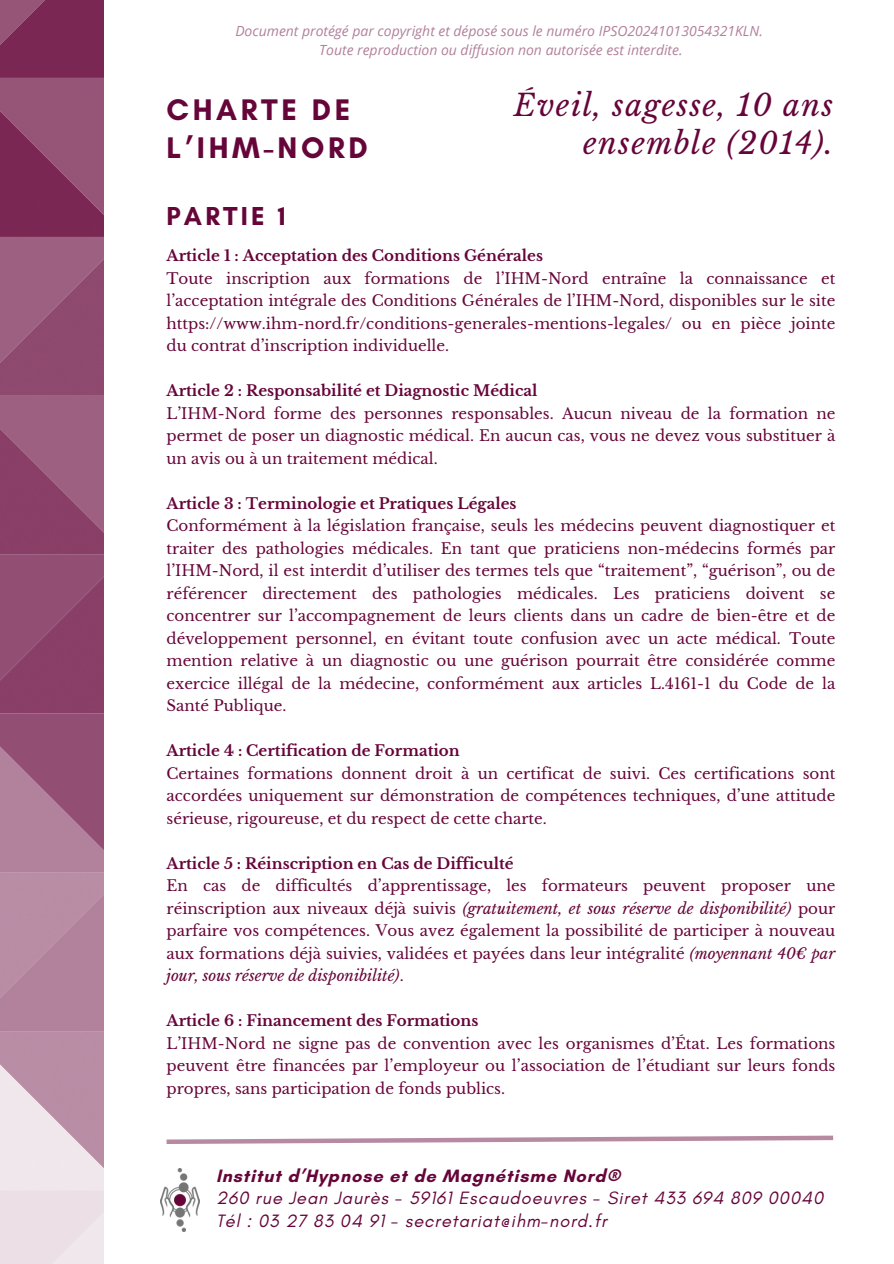
<style>
.page{position:relative;width:894px;height:1264px;background:#fff}
.page>*{position:absolute;margin:0;border:0;box-sizing:border-box;transform-origin:0 0}
.t1{font:700 30.3px/38.2px "Glacial Indifference";letter-spacing:.12em;color:#660539}
.t2{font:italic 29.85px/37.2px "Libre Baskerville";letter-spacing:.05em;color:#660539;text-align:right}
.t3{font:700 26.4px "Glacial Indifference";letter-spacing:.12em;color:#660539}
.t4{font:italic 18.15px/22.5px "Glacial Indifference";letter-spacing:.05em;color:#660539}
.t5{font:15px/22.5px "Libre Baskerville";color:#660539;text-align:justify}
.t6{font:700 15px "Libre Baskerville";color:#660539}
.t7{font:italic 13.95px/19.2px "Open Sans";color:#660539;text-align:center}
.s1{font-style:italic}
.s2{font-weight:700;font-style:normal}
</style>
<div class="page">
<img style="left:0;top:0;width:104px;height:1263px">
<svg style="left:166px;top:1135px;width:668px;height:9px"></svg>
<img style="left:160px;top:1168px;width:40px;height:63px">
<p class="t7" style="left:235px;top:21px;width:529px">Document protégé par copyright et déposé sous le numéro IPSO20241013054321KLN.<br>Toute reproduction ou diffusion non autorisée est interdite.</p>
<p class="t1" style="left:166px;top:90px;width:203px">CHARTE DE<br>L’IHM-NORD</p>
<p class="t2" style="left:513px;top:87px;width:321px">Éveil, sagesse, 10 ans ensemble (2014).</p>
<p class="t3" style="left:166px;top:200px;width:121px">PARTIE 1</p>
<h2 class="t6" style="left:166px;top:246px;width:378px">Article 1 : Acceptation des Conditions Générales</h2>
<h1 class="t5" style="left:166px;top:267px;width:670px">Toute inscription aux formations de l’IHM-Nord entraîne la connaissance et l’acceptation intégrale des Conditions Générales de l’IHM-Nord, disponibles sur le site https://www.ihm-nord.fr/conditions-generales-mentions-legales/ ou en pièce jointe du contrat d’inscription individuelle.</h1>
<h3 class="t6" style="left:166px;top:381px;width:372px">Article 2 : Responsabilité et Diagnostic Médical</h3>
<p class="t5" style="left:166px;top:402px;width:670px">L’IHM-Nord forme des personnes responsables. Aucun niveau de la formation ne permet de poser un diagnostic médical. En aucun cas, vous ne devez vous substituer à un avis ou à un traitement médical.</p>
<p class="t6" style="left:166px;top:494px;width:351px">Article 3 : Terminologie et Pratiques Légales</p>
<p class="t5" style="left:166px;top:514px;width:670px">Conformément à la législation française, seuls les médecins peuvent diagnostiquer et traiter des pathologies médicales. En tant que praticiens non-médecins formés par l’IHM-Nord, il est interdit d’utiliser des termes tels que “traitement”, “guérison”, ou de référencer directement des pathologies médicales. Les praticiens doivent se concentrer sur l’accompagnement de leurs clients dans un cadre de bien-être et de développement personnel, en évitant toute confusion avec un acte médical. Toute mention relative à un diagnostic ou une guérison pourrait être considérée comme exercice illégal de la médecine, conformément aux articles L.4161-1 du Code de la Santé Publique.</p>
<p class="t6" style="left:166px;top:741px;width:294px">Article 4 : Certification de Formation</p>
<p class="t5" style="left:166px;top:762px;width:670px">Certaines formations donnent droit à un certificat de suivi. Ces certifications sont accordées uniquement sur démonstration de compétences techniques, d’une attitude sérieuse, rigoureuse, et du respect de cette charte.</p>
<p class="t6" style="left:166px;top:854px;width:348px">Article 5 : Réinscription en Cas de Difficulté</p>
<p class="t5" style="left:166px;top:874px;width:670px">En cas de difficultés d’apprentissage, les formateurs peuvent proposer une réinscription aux niveaux déjà suivis <span class="s1">(gratuitement, et sous réserve de disponibilité)</span> pour parfaire vos compétences. Vous avez également la possibilité de participer à nouveau aux formations déjà suivies, validées et payées dans leur intégralité <span class="s1">(moyennant 40€ par jour, sous réserve de disponibilité)</span>.</p>
<p class="t6" style="left:166px;top:1011px;width:313px">Article 6 : Financement des Formations</p>
<p class="t5" style="left:166px;top:1032px;width:670px">L’IHM-Nord ne signe pas de convention avec les organismes d’État. Les formations peuvent être financées par l’employeur ou l’association de l’étudiant sur leurs fonds propres, sans participation de fonds publics.</p>
<p class="t4" style="left:216px;top:1163px;width:608px"><span class="s2">Institut d’Hypnose et de Magnétisme Nord®<br></span>260 rue Jean Jaurès - 59161 Escaudoeuvres - Siret 433 694 809 00040<br>Tél : 03 27 83 04 91 - secretariat@ihm-nord.fr</p>
</div>
